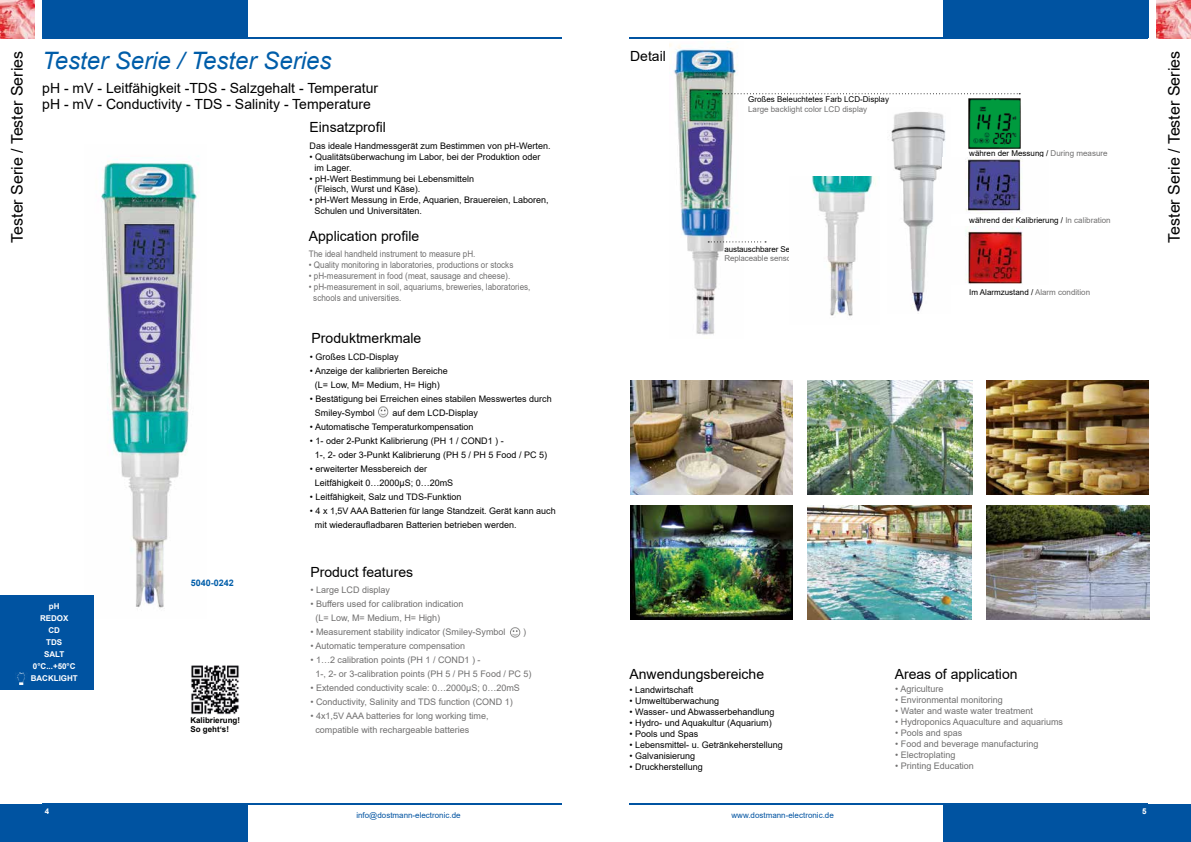
<style>
.page{position:relative;width:1191px;height:842px;background:#fff}
.page>*{position:absolute;margin:0;border:0;box-sizing:border-box;transform-origin:0 0}
.t1{font:italic 24px "Arial";color:#005da9}
.t2{font:16px "Arial";color:#000}
.t3{font:14px/16.8px "Arial";color:#000}
.t4{font:9px/14px "Arial";color:#000}
.t5{font:9px/14px "Arial";color:#706f6f}
.t6{font:9px/10.8px "Arial";color:#706f6f;scale:.9 1}
.t7{font:700 9px "Arial";color:#005da9}
.t8{font:8px "Arial";color:#000}
.t9{font:8px "Arial";color:#0053a1}
.t10{font:8px "Arial";color:#706f6f}
.t11{font:700 8px/12px "Arial";color:#fff;text-align:center}
.t12{font:700 8px/9.6px "Arial";color:#000}
.s1{color:#706f6f}
</style>
<div class="page">
<div style="left:942px;top:0;width:206px;height:38px;background:#0053a1"></div>
<div style="left:942px;top:804px;width:249px;height:38px;background:#0053a1"></div>
<div style="left:43px;top:0;width:205px;height:38px;background:#0053a1"></div>
<div style="left:0;top:804px;width:248px;height:38px;background:#0053a1"></div>
<hr style="left:43px;top:37px;width:518px;height:1px;background:#0053a1">
<hr style="left:629px;top:37px;width:519px;height:1px;background:#0053a1">
<hr style="left:43px;top:804px;width:518px;height:1px;background:#0053a1">
<hr style="left:629px;top:804px;width:519px;height:1px;background:#0053a1">
<img style="left:1157px;top:0;width:34px;height:38px">
<img style="left:0;top:0;width:34px;height:38px">
<img style="left:669px;top:41px;width:74px;height:294px">
<svg style="left:510px;top:627px;width:10px;height:10px"></svg>
<img style="left:986px;top:506px;width:163px;height:113px">
<img style="left:630px;top:506px;width:162px;height:113px">
<img style="left:808px;top:381px;width:164px;height:113px">
<img style="left:808px;top:506px;width:163px;height:113px">
<img style="left:986px;top:381px;width:162px;height:113px">
<img style="left:93px;top:156px;width:106px;height:463px">
<svg style="left:378px;top:407px;width:10px;height:10px"></svg>
<svg style="left:708px;top:241px;width:58px;height:1px"></svg>
<img style="left:942px;top:94px;width:79px;height:56px">
<img style="left:891px;top:108px;width:59px;height:204px">
<img style="left:631px;top:381px;width:161px;height:113px">
<svg style="left:707px;top:93px;width:313px;height:1px"></svg>
<div style="left:0;top:595px;width:93px;height:95px;background:#0053a1"></div>
<svg style="left:17px;top:673px;width:8px;height:12px"></svg>
<img style="left:191px;top:665px;width:48px;height:49px">
<img style="left:942px;top:226px;width:81px;height:59px">
<img style="left:942px;top:158px;width:79px;height:55px">
<img style="left:812px;top:176px;width:64px;height:140px">
<h3 class="t3" style="left:630px;top:48px;width:37px">Detail</h3>
<h1 class="t1" style="left:42px;top:45px;width:291px">Tester Serie / Tester Series</h1>
<h3 class="t3" style="left:42px;top:79px;width:337px">pH - mV - Leitfähigkeit -TDS - Salzgehalt - Temperatur pH - mV - Conductivity - TDS - Salinity - Temperature</h3>
<h2 class="t2" style="left:6px;top:243px;width:193px;rotate:-90deg">Tester Serie / Tester Series</h2>
<h2 class="t2" style="left:1163px;top:243px;width:193px;rotate:-90deg">Tester Serie / Tester Series</h2>
<p class="t8" style="left:748px;top:94px;width:142px">Großes Beleuchtetes Farb LCD-Display</p>
<p class="t10" style="left:748px;top:104px;width:121px">Large backlight color LCD display</p>
<h3 class="t3" style="left:309px;top:119px;width:78px">Einsatzprofil</h3>
<p class="t4" style="left:309px;top:139px;width:242px">Das ideale Handmessgerät zum Bestimmen von pH-Werten.</p>
<p class="t4" style="left:314px;top:151px;width:227px;line-height:10.8px;text-indent:-5px">• Qualitätsüberwachung im Labor, bei der Produktion oder im Lager.</p>
<p class="t4" style="left:314px;top:173px;width:161px;line-height:10.8px;text-indent:-5px">• pH-Wert Bestimmung bei Lebensmitteln (Fleisch, Wurst und Käse).</p>
<p class="t4" style="left:314px;top:195px;width:236px;line-height:10.8px;text-indent:-5px">• pH-Wert Messung in Erde, Aquarien, Brauereien, Laboren,<br>Schulen und Universitäten.</p>
<p class="t8" style="left:969px;top:148px;width:140px">währen der Messung / <span class="s1">During measure</span></p>
<p class="t8" style="left:969px;top:215px;width:143px">während der Kalibrierung / <span class="s1">In calibration</span></p>
<h3 class="t3" style="left:309px;top:227px;width:112px">Application profile</h3>
<p class="t6" style="left:309px;top:249px;width:187px">The ideal handheld instrument to measure pH.</p>
<p class="t6" style="left:309px;top:260px;width:229px">• Quality monitoring in laboratories, productions or stocks</p>
<p class="t6" style="left:309px;top:270px;width:225px">• pH-measurement in food (meat, sausage and cheese).</p>
<p class="t6" style="left:313px;top:281px;width:243px;text-indent:-5px">• pH-measurement in soil, aquariums, breweries, laboratories, schools and universities.</p>
<p class="t8" style="left:724px;top:243px;width:83px">austauschbarer Sensor</p>
<p class="t10" style="left:724px;top:253px;width:71px">Replaceable sensor</p>
<p class="t8" style="left:969px;top:287px;width:122px">Im Alarmzustand / <span class="s1">Alarm condition</span></p>
<h3 class="t3" style="left:312px;top:330px;width:111px">Produktmerkmale</h3>
<p class="t11" style="left:31px;top:601px;width:49px">pH<br>REDOX<br>CD<br>TDS<br>SALT<br>0°C...+50°C<br>BACKLIGHT</p>
<p class="t7" style="left:191px;top:576px;width:45px">5040-0242</p>
<p class="t12" style="left:190px;top:715px;width:51px">Kalibrierung!<br>So geht‘s!</p>
<p class="t4" style="left:310px;top:350px;width:90px">• Großes LCD-Display</p>
<p class="t4" style="left:310px;top:364px;width:139px;text-align:center">• Anzeige der kalibrierten Bereiche (L= Low, M= Medium, H= High)</p>
<p class="t4" style="left:315px;top:392px;width:238px;text-indent:-5px">• Bestätigung bei Erreichen eines stabilen Messwertes durch<br>Smiley-Symbol</p>
<p class="t4" style="left:392px;top:406px;width:87px">auf dem LCD-Display</p>
<p class="t4" style="left:310px;top:420px;width:165px">• Automatische Temperaturkompensation</p>
<p class="t4" style="left:315px;top:434px;width:234px;text-indent:-5px">• 1- oder 2-Punkt Kalibrierung (PH 1 / COND1 ) -<br>1-, 2- oder 3-Punkt Kalibrierung (PH 5 / PH 5 Food / PC 5)</p>
<p class="t4" style="left:315px;top:462px;width:140px;text-indent:-5px">• erweiterter Messbereich der<br>Leitfähigkeit 0…2000µS; 0…20mS</p>
<p class="t4" style="left:310px;top:490px;width:153px">• Leitfähigkeit, Salz und TDS-Funktion</p>
<p class="t4" style="left:315px;top:504px;width:242px;text-indent:-5px">• 4 x 1,5V AAA Batterien für lange Standzeit. Gerät kann auch mit wiederaufladbaren Batterien betrieben werden.</p>
<h3 class="t3" style="left:310px;top:564px;width:104px">Product features</h3>
<p class="t5" style="left:310px;top:583px;width:81px">• Large LCD display</p>
<p class="t5" style="left:315px;top:597px;width:150px;text-indent:-5px">• Buffers used for calibration indication (L= Low, M= Medium, H= High)</p>
<p class="t5" style="left:310px;top:625px;width:197px">• Measurement stability indicator (Smiley-Symbol</p>
<p class="t5" style="left:523px;top:625px;width:4px">)</p>
<p class="t5" style="left:310px;top:639px;width:156px">• Automatic temperature compensation</p>
<p class="t5" style="left:315px;top:653px;width:218px;text-indent:-5px">• 1…2 calibration points (PH 1 / COND1 ) -<br>1-, 2- or 3-calibration points (PH 5 / PH 5 Food / PC 5)</p>
<p class="t5" style="left:310px;top:681px;width:211px">• Extended conductivity scale: 0…2000μS; 0…20mS</p>
<p class="t5" style="left:310px;top:695px;width:204px">• Conductivity, Salinity and TDS function (COND 1)</p>
<p class="t5" style="left:315px;top:709px;width:175px;text-indent:-5px">• 4x1,5V AAA batteries for long working time, compatible with rechargeable batteries</p>
<h3 class="t3" style="left:629px;top:665px;width:136px">Anwendungsbereiche</h3>
<p class="t4" style="left:629px;top:683px;width:65px">• Landwirtschaft</p>
<p class="t4" style="left:629px;top:694px;width:91px">• Umweltüberwachung</p>
<p class="t4" style="left:629px;top:705px;width:146px">• Wasser- und Abwasserbehandlung</p>
<p class="t4" style="left:629px;top:716px;width:144px">• Hydro- und Aquakultur (Aquarium)</p>
<p class="t4" style="left:629px;top:727px;width:70px">• Pools und Spas</p>
<p class="t4" style="left:629px;top:738px;width:155px">• Lebensmittel- u. Getränkeherstellung</p>
<p class="t4" style="left:629px;top:749px;width:67px">• Galvanisierung</p>
<p class="t4" style="left:629px;top:760px;width:75px">• Druckherstellung</p>
<h3 class="t3" style="left:894px;top:665px;width:124px">Areas of application</h3>
<p class="t5" style="left:895px;top:682px;width:50px">• Agriculture</p>
<p class="t5" style="left:895px;top:693px;width:109px">• Environmental monitoring</p>
<p class="t5" style="left:895px;top:704px;width:139px">• Water and waste water treatment</p>
<p class="t5" style="left:895px;top:715px;width:169px">• Hydroponics Aquaculture and aquariums</p>
<p class="t5" style="left:895px;top:726px;width:69px">• Pools and spas</p>
<p class="t5" style="left:895px;top:737px;width:145px">• Food and beverage manufacturing</p>
<p class="t5" style="left:895px;top:748px;width:62px">• Electroplating</p>
<p class="t5" style="left:895px;top:759px;width:80px">• Printing Education</p>
<p class="t11" style="left:45px;top:805px;width:6px">4</p>
<p class="t11" style="left:1142px;top:805px;width:6px">5</p>
<p class="t9" style="left:356px;top:810px;width:106px">info@dostmann-electronic.de</p>
<p class="t9" style="left:731px;top:810px;width:104px">www.dostmann-electronic.de</p>
</div>
